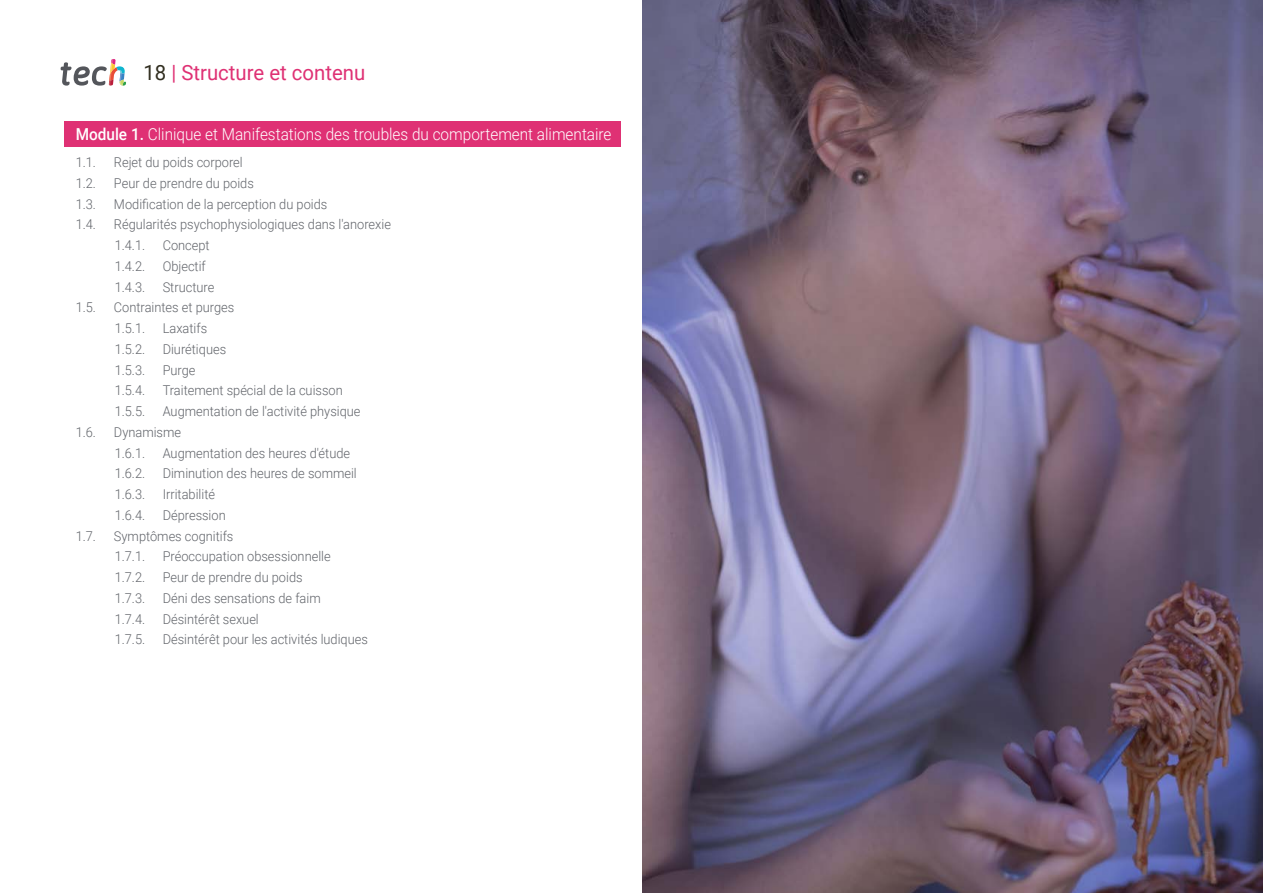
<style>
.page{position:relative;width:1263px;height:893px;background:#fff}
.page>*{position:absolute;margin:0;border:0;box-sizing:border-box;transform-origin:0 0}
.t1{font:21px "Roboto";color:#df3174}
.t2{font:300 16.5px "Roboto";color:#fff;scale:.93 1}
.t3{font:300 13.5px/20.7px "Roboto";color:#61646a;scale:.95 1}
.s1{color:#312e20}
.s2{font-weight:500}
</style>
<div class="page">
<img style="left:642px;top:0;width:621px;height:893px">
<svg style="left:61px;top:59px;width:65px;height:27px"></svg>
<div style="left:65px;top:121px;width:556px;height:25px;background:#df3174"></div>
<h1 class="t1" style="left:144px;top:57px;width:223px"><span class="s1">18</span> | Structure et contenu</h1>
<p class="t2" style="left:76px;top:123px;width:578px"><span class="s2">Module 1.</span> Clinique et Manifestations des troubles du comportement alimentaire</p>
<p class="t3" style="left:76px;top:151px;width:23px">1.1.</p>
<p class="t3" style="left:114px;top:151px;width:137px">Rejet du poids corporel</p>
<p class="t3" style="left:76px;top:172px;width:23px">1.2.</p>
<p class="t3" style="left:114px;top:172px;width:149px">Peur de prendre du poids</p>
<p class="t3" style="left:76px;top:193px;width:23px">1.3.</p>
<p class="t3" style="left:114px;top:193px;width:226px">Modification de la perception du poids</p>
<p class="t3" style="left:76px;top:214px;width:23px">1.4.</p>
<p class="t3" style="left:114px;top:214px;width:293px">Régularités psychophysiologiques dans l'anorexie<br>1.4.1.</p>
<p class="t3" style="left:163px;top:234px;width:51px">Concept</p>
<p class="t3" style="left:115px;top:255px;width:34px">1.4.2.</p>
<p class="t3" style="left:163px;top:255px;width:47px">Objectif</p>
<p class="t3" style="left:115px;top:276px;width:34px">1.4.3.</p>
<p class="t3" style="left:163px;top:276px;width:56px">Structure</p>
<p class="t3" style="left:76px;top:297px;width:23px">1.5.</p>
<p class="t3" style="left:114px;top:297px;width:128px">Contraintes et purges<br>1.5.1.</p>
<p class="t3" style="left:163px;top:317px;width:48px">Laxatifs</p>
<p class="t3" style="left:115px;top:338px;width:34px">1.5.2.</p>
<p class="t3" style="left:163px;top:338px;width:68px">Diurétiques</p>
<p class="t3" style="left:115px;top:359px;width:34px">1.5.3.</p>
<p class="t3" style="left:163px;top:359px;width:36px">Purge</p>
<p class="t3" style="left:115px;top:380px;width:34px">1.5.4.</p>
<p class="t3" style="left:163px;top:380px;width:191px">Traitement spécial de la cuisson</p>
<p class="t3" style="left:115px;top:400px;width:34px">1.5.5.</p>
<p class="t3" style="left:163px;top:400px;width:210px">Augmentation de l'activité physique</p>
<p class="t3" style="left:76px;top:421px;width:23px">1.6.</p>
<p class="t3" style="left:114px;top:421px;width:72px">Dynamisme<br>1.6.1.</p>
<p class="t3" style="left:163px;top:442px;width:199px">Augmentation des heures d'étude</p>
<p class="t3" style="left:115px;top:463px;width:34px">1.6.2.</p>
<p class="t3" style="left:163px;top:463px;width:206px">Diminution des heures de sommeil</p>
<p class="t3" style="left:115px;top:483px;width:34px">1.6.3.</p>
<p class="t3" style="left:163px;top:483px;width:57px">Irritabilité</p>
<p class="t3" style="left:115px;top:504px;width:34px">1.6.4.</p>
<p class="t3" style="left:163px;top:504px;width:68px">Dépression</p>
<p class="t3" style="left:76px;top:525px;width:23px">1.7.</p>
<p class="t3" style="left:114px;top:525px;width:127px">Symptômes cognitifs<br>1.7.1.</p>
<p class="t3" style="left:163px;top:546px;width:178px">Préoccupation obsessionnelle</p>
<p class="t3" style="left:115px;top:566px;width:34px">1.7.2.</p>
<p class="t3" style="left:163px;top:566px;width:149px">Peur de prendre du poids</p>
<p class="t3" style="left:115px;top:587px;width:34px">1.7.3.</p>
<p class="t3" style="left:163px;top:587px;width:168px">Déni des sensations de faim</p>
<p class="t3" style="left:115px;top:608px;width:34px">1.7.4.</p>
<p class="t3" style="left:163px;top:608px;width:103px">Désintérêt sexuel</p>
<p class="t3" style="left:115px;top:629px;width:34px">1.7.5.</p>
<p class="t3" style="left:163px;top:629px;width:218px">Désintérêt pour les activités ludiques</p>
</div>
